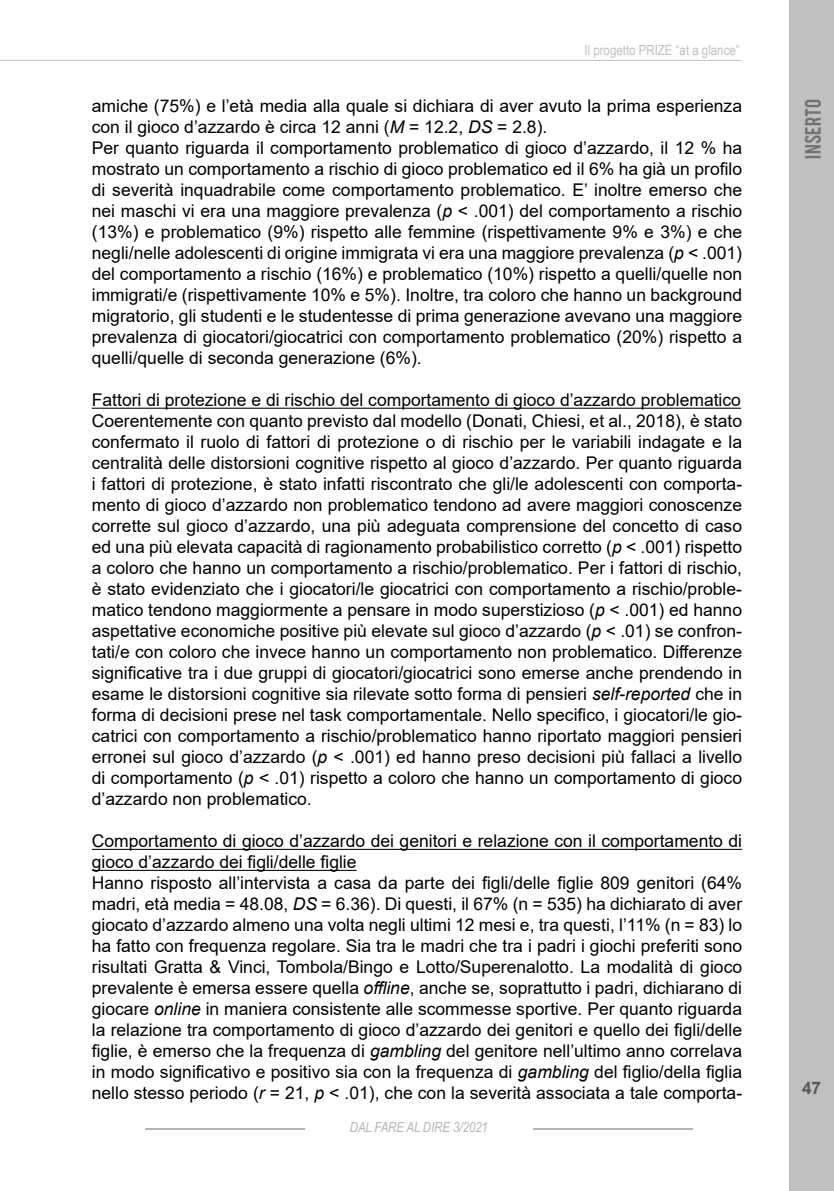
<style>
.page{position:relative;width:834px;height:1191px;background:#fff}
.page>*{position:absolute;margin:0;border:0;box-sizing:border-box;transform-origin:0 0}
.t1{font:17.5px/21px "Arial";color:#000}
.t2{font:17.5px "Bebas";letter-spacing:.01em;color:#727272}
.t3{font:700 17.32px "Arial";color:#5a5a5a}
.t4{font:14px "Arial Narrow";color:#c0c0c0}
.t5{font:italic 13.83px "Arial Narrow";color:#b5b5b5}
.s1{font-style:italic}
</style>
<div class="page">
<div style="left:789px;top:0;width:44px;height:1191px;background:#c0c0c0"></div>
<hr style="left:533px;top:1128px;width:159px;height:2px;background:#b5b5b5">
<hr style="left:145px;top:1128px;width:160px;height:2px;background:#b5b5b5">
<hr style="left:92px;top:408px;width:649px;height:1px;background:#000">
<hr style="left:92px;top:849px;width:650px;height:1px;background:#000">
<hr style="left:92px;top:870px;width:264px;height:1px;background:#000">
<hr style="left:1px;top:60px;width:740px;height:1px;background:#c0c0c0">
<p class="t4" style="left:584px;top:40px;width:157px">Il progetto PRIZE “at a glance”</p>
<p class="t1" style="left:92px;top:95px;width:651px">amiche (75%) e l’età media alla quale si dichiara di aver avuto la prima esperienza con il gioco d’azzardo è circa 12 anni (<span class="s1">M</span> = 12.2, <span class="s1">DS</span> = 2.8).<br>Per quanto riguarda il comportamento problematico di gioco d’azzardo, il 12 % ha mostrato un comportamento a rischio di gioco problematico ed il 6% ha già un profilo di severità inquadrabile come comportamento problematico. E’ inoltre emerso che nei maschi vi era una maggiore prevalenza (<span class="s1">p</span> &lt; .001) del comportamento a rischio (13%) e problematico (9%) rispetto alle femmine (rispettivamente 9% e 3%) e che negli/nelle adolescenti di origine immigrata vi era una maggiore prevalenza (<span class="s1">p</span> &lt; .001) del comportamento a rischio (16%) e problematico (10%) rispetto a quelli/quelle non immigrati/e (rispettivamente 10% e 5%). Inoltre, tra coloro che hanno un background migratorio, gli studenti e le studentesse di prima generazione avevano una maggiore prevalenza di giocatori/giocatrici con comportamento problematico (20%) rispetto a quelli/quelle di seconda generazione (6%).</p>
<p class="t1" style="left:92px;top:389px;width:651px;text-align:justify">Fattori di protezione e di rischio del comportamento di gioco d’azzardo problematico Coerentemente con quanto previsto dal modello (Donati, Chiesi, et al., 2018), è stato confermato il ruolo di fattori di protezione o di rischio per le variabili indagate e la centralità delle distorsioni cognitive rispetto al gioco d’azzardo. Per quanto riguarda i fattori di protezione, è stato infatti riscontrato che gli/le adolescenti con comporta&shy;mento di gioco d’azzardo non problematico tendono ad avere maggiori conoscenze corrette sul gioco d’azzardo, una più adeguata comprensione del concetto di caso ed una più elevata capacità di ragionamento probabilistico corretto (<span class="s1">p</span> &lt; .001) rispetto a coloro che hanno un comportamento a rischio/problematico. Per i fattori di rischio, è stato evidenziato che i giocatori/le giocatrici con comportamento a rischio/proble&shy;matico tendono maggiormente a pensare in modo superstizioso (<span class="s1">p</span> &lt; .001) ed hanno aspettative economiche positive più elevate sul gioco d’azzardo (<span class="s1">p</span> &lt; .01) se confron&shy;tati/e con coloro che invece hanno un comportamento non problematico. Differenze significative tra i due gruppi di giocatori/giocatrici sono emerse anche prendendo in esame le distorsioni cognitive sia rilevate sotto forma di pensieri <span class="s1">self-reported</span> che in forma di decisioni prese nel task comportamentale. Nello specifico, i giocatori/le gio&shy;catrici con comportamento a rischio/problematico hanno riportato maggiori pensieri erronei sul gioco d’azzardo (<span class="s1">p</span> &lt; .001) ed hanno preso decisioni più fallaci a livello di comportamento (<span class="s1">p</span> &lt; .01) rispetto a coloro che hanno un comportamento di gioco d’azzardo non problematico.</p>
<p class="t1" style="left:92px;top:830px;width:651px">Comportamento di gioco d’azzardo dei genitori e relazione con il comportamento di gioco d’azzardo dei figli/delle figlie<br>Hanno risposto all’intervista a casa da parte dei figli/delle figlie 809 genitori (64% madri, età media = 48.08, <span class="s1">DS</span> = 6.36). Di questi, il 67% (n = 535) ha dichiarato di aver giocato d’azzardo almeno una volta negli ultimi 12 mesi e, tra questi, l’11% (n = 83) lo ha fatto con frequenza regolare. Sia tra le madri che tra i padri i giochi preferiti sono risultati Gratta &amp; Vinci, Tombola/Bingo e Lotto/Superenalotto. La modalità di gioco prevalente è emersa essere quella <span class="s1">offline</span>, anche se, soprattutto i padri, dichiarano di giocare <span class="s1">online</span> in maniera consistente alle scommesse sportive. Per quanto riguarda la relazione tra comportamento di gioco d’azzardo dei genitori e quello dei figli/delle figlie, è emerso che la frequenza di <span class="s1">gambling</span> del genitore nell’ultimo anno correlava in modo significativo e positivo sia con la frequenza di <span class="s1">gambling</span> del figlio/della figlia nello stesso periodo (<span class="s1">r</span> = 21, <span class="s1">p</span> &lt; .01), che con la severità associata a tale comporta-</p>
<p class="t5" style="left:350px;top:1117px;width:140px">DAL FARE AL DIRE 3/2021</p>
<p class="t2" style="left:800px;top:159px;width:61px;rotate:-90deg">INSERTO</p>
<p class="t3" style="left:802px;top:1075px;width:21px">47</p>
</div>
